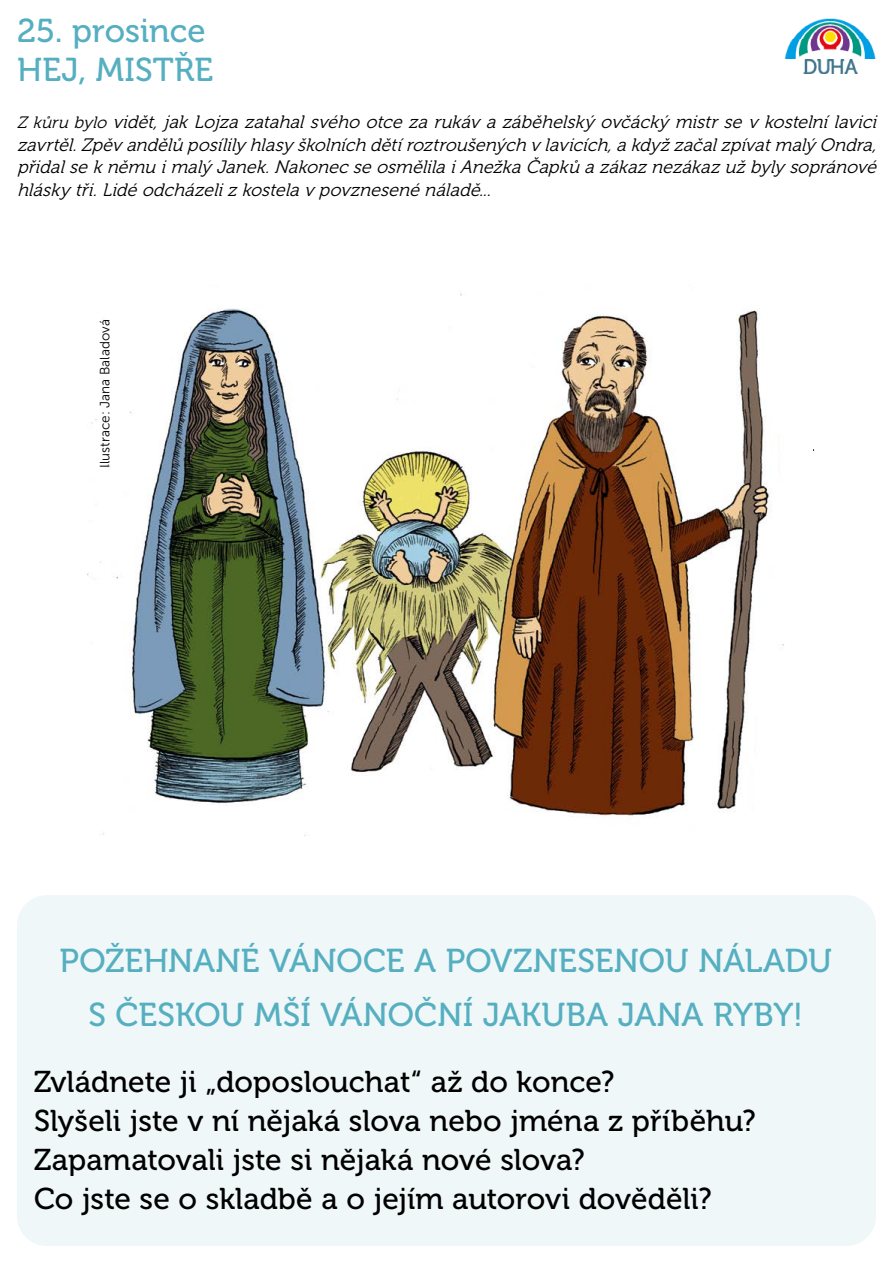
<style>
.page{position:relative;width:893px;height:1263px;background:#fff}
.page>*{position:absolute;margin:0;border:0;box-sizing:border-box;transform-origin:0 0}
.t1{font:33px/39.6px "Museo 500";color:#56afc0}
.t2{font:30px/39px "Museo 500";color:#000}
.t3{font:italic 18px/22.5px "Museo 300";color:#000;text-align:justify}
.t4{font:13.5px "Museo Sans 300";color:#000}
.s1{font-size:16.5px}
</style>
<div class="page">
<div style="left:17px;top:895px;width:859px;height:351px;background:#f0f7f9;border-radius:30px"></div>
<img style="left:784px;top:19px;width:92px;height:55px">
<img style="left:88px;top:294px;width:696px;height:542px">
<h1 class="t1" style="left:17px;top:11px;width:198px">25. prosince<br>HEJ, MISTŘE</h1>
<p class="t3" style="left:17px;top:111px;width:866px"><span class="s1">Z kůru bylo</span> vidět, j ak Lojza zatahal svého otce za rukáv a záběhelský ovčácký mistr se v kostelní lavici zavrtěl.Zpěvandělů posílily hlasy školních dětíroztroušených v lavicích,a kdyžzačalzpívatmalý Ondra, přidalse k němu i malý Janek.Nakonecse osmělila i Anežka Čapků a zákaznezákazužbyly sopránové hlásky tři.Lidé odcházeliz kostela v povznesené náladě...</p>
<p class="t4" style="left:98px;top:468px;width:150px;rotate:-90deg">Ilustrace: Jana Baladová</p>
<h1 class="t1" style="left:60px;top:934px;width:774px;line-height:54px;text-align:center">POŽEHNANÉ VÁNOCE A POVZNESENOU NÁLADU<br>S ČESKOU MŠÍ VÁNOČNÍ JAKUBA JANA RYBY!</h1>
<h2 class="t2" style="left:34px;top:1063px;width:723px">Zvládnete ji „doposlouchat“ až do konce?<br>Slyšeli jste v ní nějaká slova nebo jména z příběhu?<br>Zapamatovali jste si nějaká nové slova?<br>Co jste se o skladbě a o jejím autorovi dověděli?</h2>
</div>
